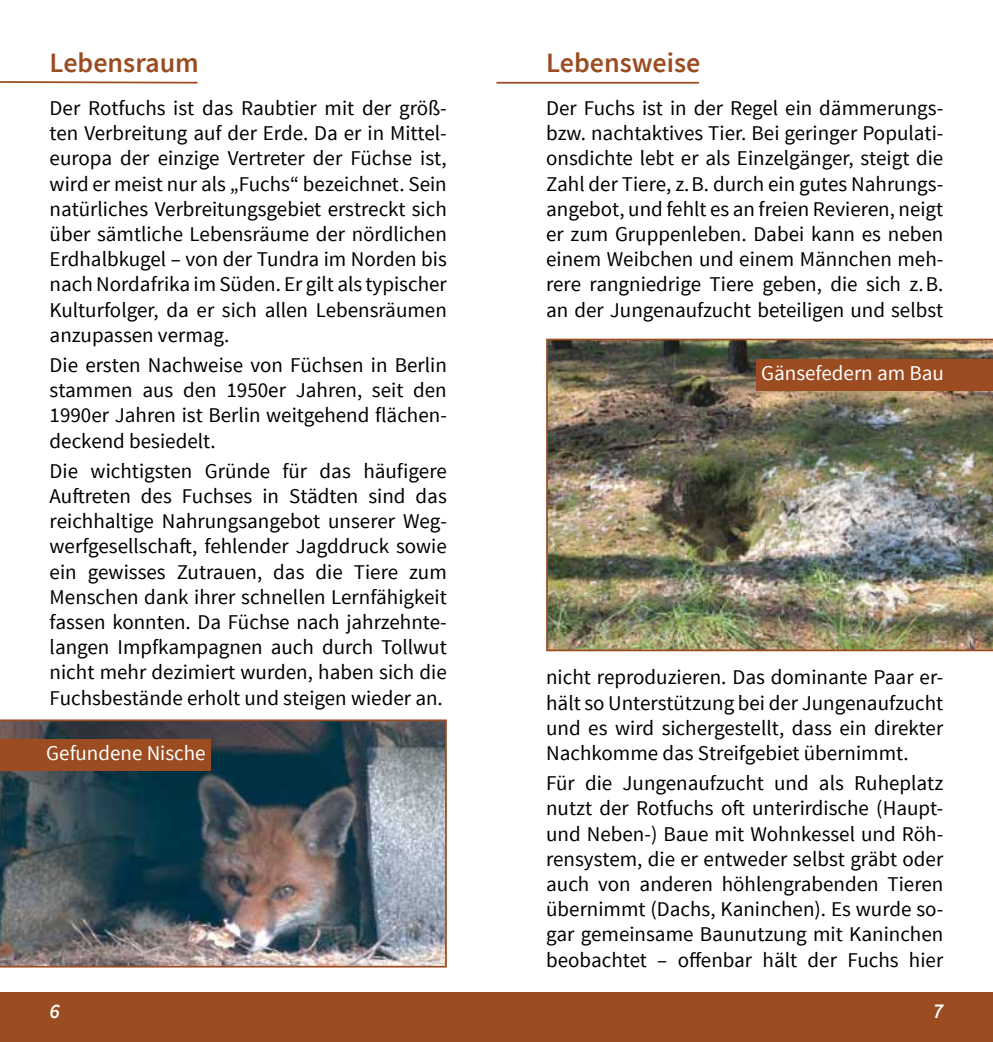
<style>
.page{position:relative;width:993px;height:1042px;background:#fff}
.page>*{position:absolute;margin:0;border:0;box-sizing:border-box;transform-origin:0 0}
.t1{font:600 28px "Source Sans Pro";color:#9b4c21}
.t2{font:21px/25.2px "Source Sans Pro";color:#000;text-align:justify}
.t3{font:21px "Source Sans Pro";color:#fff}
.t4{font:italic 600 21px "Source Sans Pro";color:#fff}
</style>
<div class="page">
<div style="left:0;top:992px;width:516px;height:50px;background:#9b4c21"></div>
<div style="left:476px;top:992px;width:516px;height:50px;background:#9b4c21"></div>
<svg style="left:0;top:81px;width:198px;height:3px"></svg>
<hr style="left:496px;top:82px;width:202px;height:2px;background:#9b4c21">
<img style="left:546px;top:339px;width:446px;height:312px">
<img style="left:0;top:719px;width:446px;height:248px">
<div style="left:0;top:739px;width:211px;height:31px;background:#9b4c21"></div>
<div style="left:756px;top:359px;width:236px;height:31px;background:#9b4c21"></div>
<h1 class="t1" style="left:50px;top:45px;width:151px">Lebensraum</h1>
<h1 class="t1" style="left:546px;top:45px;width:156px">Lebensweise</h1>
<p class="t2" style="left:546px;top:96px;width:398px">Der Fuchs ist in der Regel ein dämmerungs&shy;bzw. nachtaktives Tier. Bei geringer Populati&shy;onsdichte lebt er als Einzelgänger, steigt die Zahl der Tiere, z.B. durch ein gutes Nahrungs&shy;angebot, und fehlt es an freien Revieren, neigt er zum Gruppenleben. Dabei kann es neben einem Weibchen und einem Männchen meh&shy;rere rangniedrige Tiere geben, die sich z.B. an der Jungenaufzucht beteiligen und selbst</p>
<p class="t2" style="left:50px;top:96px;width:398px">Der Rotfuchs ist das Raubtier mit der größ&shy;ten Verbreitung auf der Erde. Da er in Mittel&shy;europa der einzige Vertreter der Füchse ist, wird er meist nur als „Fuchs“ bezeichnet. Sein natürliches Verbreitungsgebiet erstreckt sich über sämtliche Lebensräume der nördlichen Erdhalbkugel – von der Tundra im Norden bis nach Nordafrika im Süden. Er gilt als typischer Kulturfolger, da er sich allen Lebensräumen anzupassen vermag.</p>
<p class="t2" style="left:50px;top:353px;width:398px">Die ersten Nachweise von Füchsen in Berlin stammen aus den 1950er Jahren, seit den 1990er Jahren ist Berlin weitgehend flächen&shy;deckend besiedelt.</p>
<p class="t2" style="left:50px;top:458px;width:398px">Die wichtigsten Gründe für das häufigere Auftreten des Fuchses in Städten sind das reichhaltige Nahrungsangebot unserer Weg&shy;werfgesellschaft, fehlender Jagddruck sowie ein gewisses Zutrauen, das die Tiere zum Menschen dank ihrer schnellen Lernfähigkeit fassen konnten. Da Füchse nach jahrzehnte&shy;langen Impfkampagnen auch durch Tollwut nicht mehr dezimiert wurden, haben sich die Fuchsbestände erholt und steigen wieder an.</p>
<p class="t3" style="left:760px;top:360px;width:184px">Gänsefedern am Bau</p>
<p class="t2" style="left:546px;top:665px;width:398px">nicht reproduzieren. Das dominante Paar er&shy;hält so Unterstützung bei der Jungenaufzucht und es wird sichergestellt, dass ein direkter Nachkomme das Streifgebiet übernimmt.</p>
<p class="t2" style="left:546px;top:771px;width:398px">Für die Jungenaufzucht und als Ruheplatz nutzt der Rotfuchs oft unterirdische (Haupt&shy;und Neben-) Baue mit Wohnkessel und Röh&shy;rensystem, die er entweder selbst gräbt oder auch von anderen höhlengrabenden Tieren übernimmt (Dachs, Kaninchen). Es wurde so&shy;gar gemeinsame Baunutzung mit Kaninchen beobachtet – offenbar hält der Fuchs hier</p>
<p class="t3" style="left:46px;top:740px;width:161px">Gefundene Nische</p>
<p class="t4" style="left:50px;top:998px;width:12px">6</p>
<p class="t4" style="left:932px;top:998px;width:12px">7</p>
</div>
